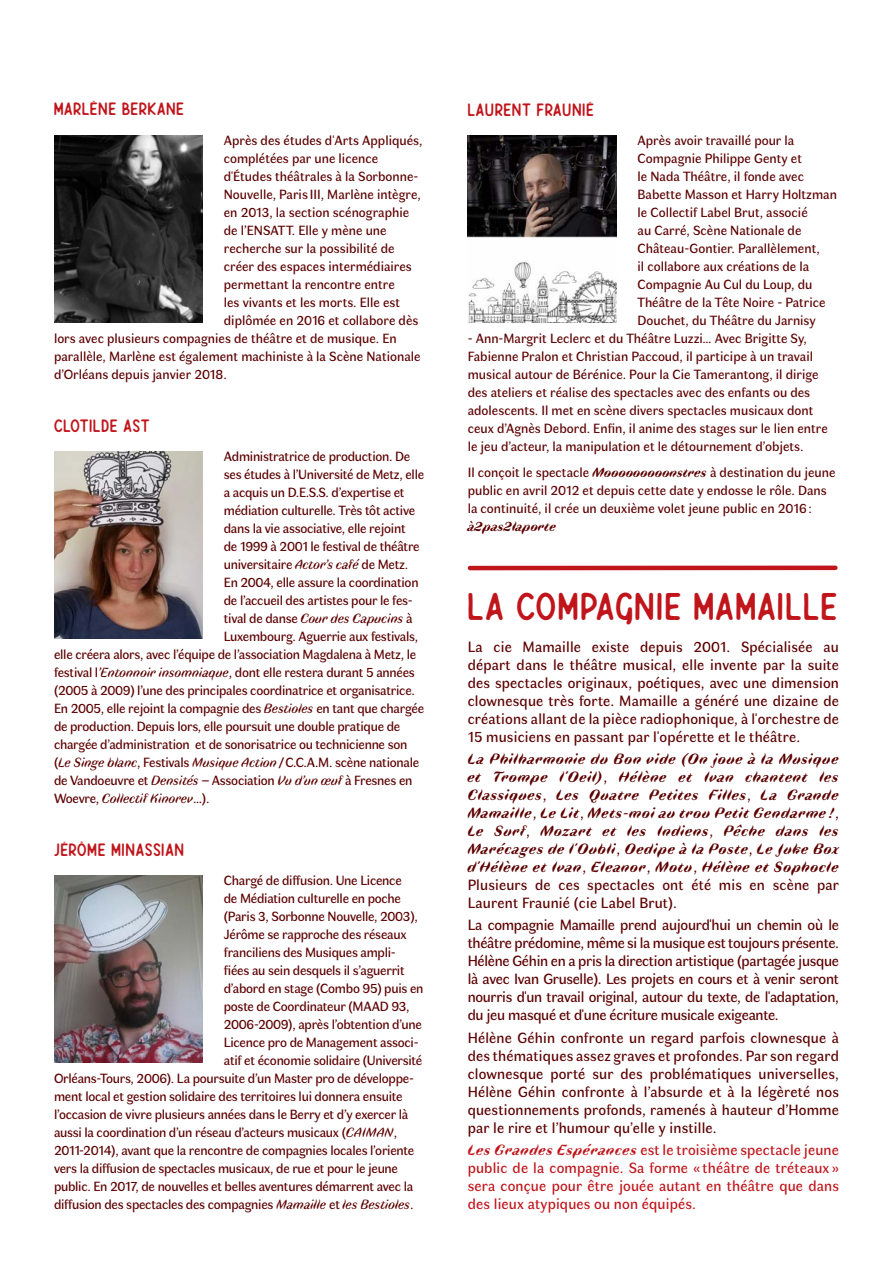
<style>
.page{position:relative;width:893px;height:1263px;background:#fff}
.page>*{position:absolute;margin:0;border:0;box-sizing:border-box;transform-origin:0 0}
.t1{font:38.85px "Javatages";letter-spacing:.04em;color:#c0151b}
.t2{font:18px "Javatages";letter-spacing:.04em;color:#c0151b}
.t3{font:15px/18px "Faune Text";letter-spacing:.01em;color:#5c0000;text-align:justify}
.t4{font:italic 700 15px/18px "Faune Display";letter-spacing:.04em;color:#5c0000;text-align:justify}
.t5{font:15px/18px "Faune Text";letter-spacing:.01em;color:#c0151b;text-align:justify}
.t6{font:13.5px "Faune Text";letter-spacing:-.02em;color:#5c0000}
.t7{font:13.5px/18px "Faune Text";color:#5c0000}
.t8{font:italic 13.5px "Faune Text";letter-spacing:-.02em;color:#5c0000}
.t9{font:italic 700 13.5px "Faune Display";color:#5c0000}
.s1{font-style:italic}
.s2{font-style:normal}
.s3{font-family:"Faune Display";font-weight:700;font-style:italic}
.s4{font-family:"Faune Text";font-weight:400;font-style:normal}
</style>
<div class="page">
<hr style="left:470px;top:566px;width:365px;height:4px;background:#c0151b">
<img style="left:54px;top:875px;width:149px;height:187px">
<img style="left:54px;top:135px;width:149px;height:187px">
<img style="left:54px;top:451px;width:149px;height:187px">
<img style="left:468px;top:135px;width:148px;height:188px">
<h2 class="t2" style="left:54px;top:98px;width:132px">MARLÈNE BERKANE</h2>
<p class="t7" style="left:224px;top:131px;width:200px">Après des études d'Arts Appliqués,</p>
<p class="t7" style="left:224px;top:149px;width:156px">complétées par une licence</p>
<p class="t7" style="left:224px;top:167px;width:196px">d'Études théâtrales à la Sorbonne-</p>
<p class="t7" style="left:224px;top:185px;width:198px">Nouvelle, Paris III, Marlène intègre,</p>
<p class="t7" style="left:224px;top:203px;width:187px">en 2013, la section scénographie</p>
<p class="t7" style="left:224px;top:221px;width:164px">de l’ENSATT. Elle y mène une</p>
<p class="t7" style="left:224px;top:239px;width:172px">recherche sur la possibilité de</p>
<p class="t7" style="left:224px;top:257px;width:190px">créer des espaces intermédiaires</p>
<p class="t7" style="left:224px;top:275px;width:173px">permettant la rencontre entre</p>
<p class="t7" style="left:224px;top:293px;width:178px">les vivants et les morts. Elle est</p>
<p class="t7" style="left:224px;top:311px;width:196px">diplômée en 2016 et collabore dès</p>
<p class="t7" style="left:54px;top:329px;width:344px">lors avec plusieurs compagnies de théâtre et de musique. En</p>
<p class="t7" style="left:54px;top:347px;width:368px">parallèle, Marlène est également machiniste à la Scène Nationale</p>
<p class="t7" style="left:54px;top:365px;width:174px">d’Orléans depuis janvier 2018.</p>
<h2 class="t2" style="left:54px;top:414px;width:97px">CLOTILDE AST</h2>
<p class="t6" style="left:224px;top:447px;width:188px">Administratrice de production. De</p>
<p class="t6" style="left:224px;top:465px;width:202px">ses études à l’Université de Metz, elle</p>
<p class="t6" style="left:224px;top:483px;width:182px">a acquis un D.E.S.S. d’expertise et</p>
<p class="t6" style="left:224px;top:501px;width:193px">médiation culturelle. Très tôt active</p>
<p class="t6" style="left:224px;top:519px;width:183px">dans la vie associative, elle rejoint</p>
<p class="t6" style="left:224px;top:537px;width:197px">de 1999 à 2001 le festival de théâtre</p>
<p class="t6" style="left:224px;top:555px;width:186px">universitaire <span class="s1">Actor’s café</span> de Metz.</p>
<p class="t6" style="left:224px;top:573px;width:196px">En 2004, elle assure la coordination</p>
<p class="t6" style="left:224px;top:591px;width:191px">de l’accueil des artistes pour le fes-</p>
<p class="t8" style="left:224px;top:609px;width:190px"><span class="s2">tival de danse</span> Cour des Capucins <span class="s2">à</span></p>
<p class="t6" style="left:224px;top:627px;width:196px">Luxembourg. Aguerrie aux festivals,</p>
<p class="t6" style="left:54px;top:645px;width:364px">elle créera alors, avec l’équipe de l’association Magdalena à Metz, le</p>
<p class="t6" style="left:54px;top:663px;width:362px">festival l<span class="s1">’Entonnoir insomniaque</span>, dont elle restera durant 5 années</p>
<p class="t6" style="left:54px;top:681px;width:362px">(2005 à 2009) l’une des principales coordinatrice et organisatrice.</p>
<p class="t6" style="left:54px;top:699px;width:372px">En 2005, elle rejoint la compagnie des <span class="s1">Bestioles</span> en tant que chargée</p>
<p class="t6" style="left:54px;top:717px;width:348px">de production. Depuis lors, elle poursuit une double pratique de</p>
<p class="t6" style="left:54px;top:735px;width:355px">chargée d’administration et de sonorisatrice ou technicienne son</p>
<p class="t6" style="left:54px;top:753px;width:367px">(<span class="s1">Le Singe blanc</span>, Festivals <span class="s1">Musique Action</span>/C.C.A.M. scène nationale</p>
<p class="t6" style="left:54px;top:771px;width:360px">de Vandoeuvre et <span class="s1">Densités</span> – Association <span class="s1">Vu d’un œuf</span> à Fresnes en</p>
<p class="t8" style="left:54px;top:789px;width:157px"><span class="s2">Woevre,</span> Collectif Kinorev<span class="s2">…).</span></p>
<h2 class="t2" style="left:54px;top:838px;width:132px">JÉRÔME MINASSIAN</h2>
<p class="t6" style="left:224px;top:871px;width:179px">Chargé de diffusion. Une Licence</p>
<p class="t6" style="left:224px;top:889px;width:179px">de Médiation culturelle en poche</p>
<p class="t6" style="left:224px;top:907px;width:196px">(Paris 3, Sorbonne Nouvelle, 2003),</p>
<p class="t6" style="left:224px;top:925px;width:184px">Jérôme se rapproche des réseaux</p>
<p class="t6" style="left:224px;top:943px;width:174px">franciliens des Musiques ampli-</p>
<p class="t6" style="left:224px;top:961px;width:182px">fiées au sein desquels il s’aguerrit</p>
<p class="t6" style="left:224px;top:979px;width:201px">d’abord en stage (Combo 95) puis en</p>
<p class="t6" style="left:224px;top:997px;width:187px">poste de Coordinateur (MAAD 93,</p>
<p class="t6" style="left:224px;top:1015px;width:200px">2006-2009), après l’obtention d’une</p>
<p class="t6" style="left:224px;top:1033px;width:196px">Licence pro de Management associ-</p>
<p class="t6" style="left:224px;top:1051px;width:200px">atif et économie solidaire (Université</p>
<p class="t6" style="left:54px;top:1069px;width:361px">Orléans-Tours, 2006). La poursuite d’un Master pro de développe-</p>
<p class="t6" style="left:54px;top:1087px;width:350px">ment local et gestion solidaire des territoires lui donnera ensuite</p>
<p class="t6" style="left:54px;top:1105px;width:356px">l’occasion de vivre plusieurs années dans le Berry et d’y exercer là</p>
<p class="t6" style="left:54px;top:1123px;width:345px">aussi la coordination d’un réseau d’acteurs musicaux (<span class="s1">CAIMAN</span>,</p>
<p class="t6" style="left:54px;top:1141px;width:362px">2011-2014), avant que la rencontre de compagnies locales l’oriente</p>
<p class="t6" style="left:54px;top:1159px;width:346px">vers la diffusion de spectacles musicaux, de rue et pour le jeune</p>
<p class="t6" style="left:54px;top:1177px;width:361px">public. En 2017, de nouvelles et belles aventures démarrent avec la</p>
<p class="t6" style="left:54px;top:1195px;width:361px">diffusion des spectacles des compagnies <span class="s1">Mamaille</span> et <span class="s1">les Bestioles</span>.</p>
<h2 class="t2" style="left:468px;top:98px;width:128px">LAURENT FRAUNIÉ</h2>
<p class="t7" style="left:637px;top:131px;width:201px">Après avoir travaillé pour la<br>Compagnie Philippe Genty et<br>le Nada Théâtre, il fonde avec<br>Babette Masson et Harry Holtzman le Collectif Label Brut, associé<br>au Carré, Scène Nationale de<br>Château-Gontier. Parallèlement,<br>il collabore aux créations de la<br>Compagnie Au Cul du Loup, du<br>Théâtre de la Tête Noire - Patrice<br>Douchet, du Théâtre du Jarnisy</p>
<p class="t7" style="left:468px;top:329px;width:362px">- Ann-Margrit Leclerc et du Théâtre Luzzi… Avec Brigitte Sy, Fabienne Pralon et Christian Paccoud, il participe à un travail musical autour de Bérénice. Pour la Cie Tamerantong, il dirige des ateliers et réalise des spectacles avec des enfants ou des adolescents. Il met en scène divers spectacles musicaux dont ceux d’Agnès Debord. Enfin, il anime des stages sur le lien entre le jeu d’acteur, la manipulation et le détournement d’objets.</p>
<p class="t7" style="left:468px;top:462px;width:369px">Il conçoit le spectacle <span class="s3">Mooooooooonstres</span> à destination du jeune public en avril 2012 et depuis cette date y endosse le rôle. Dans la continuité, il crée un deuxième volet jeune public en 2016:</p>
<p class="t9" style="left:468px;top:516px;width:90px">à2pas2laporte</p>
<h1 class="t1" style="left:468px;top:583px;width:371px">LA COMPAGNIE MAMAILLE</h1>
<p class="t3" style="left:468px;top:637px;width:373px">La cie Mamaille existe depuis 2001. Spécialisée au départ dans le théâtre musical, elle invente par la suite des spectacles originaux, poétiques, avec une dimension clownesque très forte. Mamaille a généré une dizaine de créations allant de la pièce radiophonique, à l'orchestre de 15 musiciens en passant par l'opérette et le théâtre.</p>
<p class="t4" style="left:468px;top:749px;width:373px">La Philharmonie du Bon vide (On joue à la Musique et Trompe l'Oeil)<span class="s4">,</span> Hélène et Ivan chantent les Classiques<span class="s4">,</span> Les Quatre Petites Filles<span class="s4">,</span> La Grande Mamaille<span class="s4">,</span> Le Lit<span class="s4">,</span> Mets-moi au trou Petit Gendarme !<span class="s4">, </span>Le Surf<span class="s4">,</span> Mozart et les Indiens<span class="s4">,</span> Pêche dans les Marécages de l'Oubli<span class="s4">,</span> Oedipe à la Poste<span class="s4">,</span> Le Juke Box d'Hélène et Ivan<span class="s4">,</span> Eleanor<span class="s4">,</span> Motu<span class="s4">,</span> Hélène et Sophocle</p>
<p class="t3" style="left:468px;top:875px;width:373px">Plusieurs de ces spectacles ont été mis en scène par<br>Laurent Fraunié (cie Label Brut).</p>
<p class="t3" style="left:468px;top:916px;width:373px">La compagnie Mamaille prend aujourd'hui un chemin où le théâtre prédomine, même si la musique est toujours présente.<br>Hélène Géhin en a pris la direction artistique (partagée jusque là avec Ivan Gruselle). Les projets en cours et à venir seront nourris d'un travail original, autour du texte, de l'adaptation, du jeu masqué et d'une écriture musicale exigeante.</p>
<p class="t3" style="left:468px;top:1028px;width:373px">Hélène Géhin confronte un regard parfois clownesque à des thématiques assez graves et profondes. Par son regard clownesque porté sur des problématiques universelles, Hélène Géhin confronte à l’absurde et à la légèreté nos questionnements profonds, ramenés à hauteur d’Homme par le rire et l’humour qu’elle y instille.</p>
<p class="t5" style="left:468px;top:1140px;width:373px"><span class="s3">Les Grandes Espérances</span> est le troisième spectacle jeune public de la compagnie. Sa forme « théâtre de tréteaux » sera conçue pour être jouée autant en théâtre que dans des lieux atypiques ou non équipés.</p>
</div>
